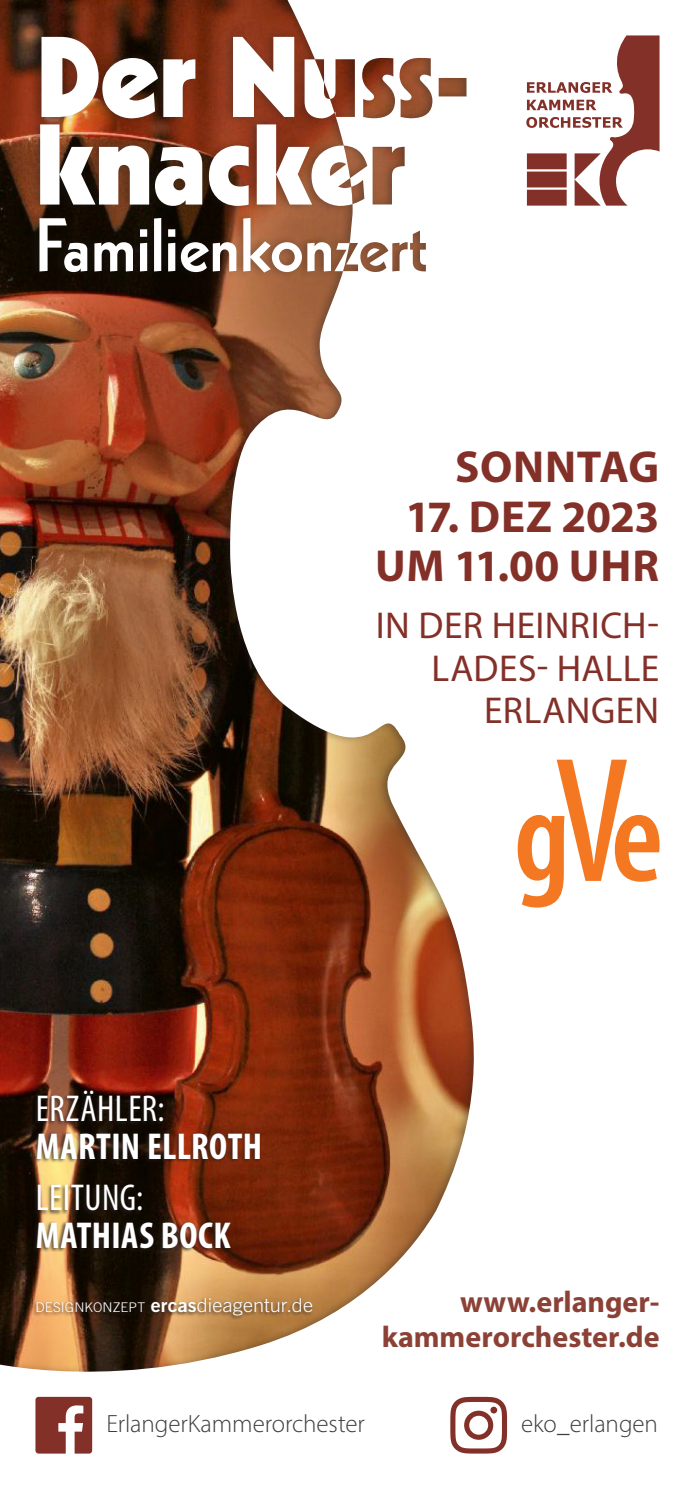
<style>
.page{position:relative;width:695px;height:1489px;background:#fff}
.page>*{position:absolute;margin:0;border:0;box-sizing:border-box;transform-origin:0 0}
.Ort_Datum{font:700 45px/49.5px "Myriad Pro";letter-spacing:.01em;color:#833029;text-align:right}
.Leitung_Moderation{font:700 condensed 37.5px/37.5px "Myriad Pro";letter-spacing:.01em;color:#fff}
.Ort_Datum-2{font:37.5px/42.5px "Myriad Pro";letter-spacing:.01em;color:#833029;text-align:right}
.Fließtext{font:700 30px/35.5px "Myriad Pro";color:#8c4136;text-align:right}
.Fließtext-2{font:300 25px "Myriad Pro";letter-spacing:-.005em;color:#3e3e3f}
.Sponsoring{font:300 13.25px "Trade Gothic LT Std";letter-spacing:.01em;color:#fff;scale:1.05 1}
.s1{font-weight:400}
.s2{font-family:"Trade Gothic LT Std Bd 2";font-weight:400;font-size:19px}
.s3{font-size:19px}
</style>
<div class="page">
<img style="left:0;top:0;width:660px;height:1454px">
<div style="left:27px;top:209px;width:327px;height:71px;background:#231f20;opacity:.35"></div>
<svg style="left:39px;top:218px;width:310px;height:54px"></svg>
<div style="left:28px;top:116px;width:328px;height:98px;background:#231f20;opacity:.35"></div>
<svg style="left:40px;top:124px;width:312px;height:82px"></svg>
<div style="left:29px;top:28px;width:310px;height:98px;background:#231f20;opacity:.35"></div>
<svg style="left:41px;top:37px;width:295px;height:81px"></svg>
<div style="left:32px;top:1089px;width:229px;height:162px;background:#231f20;opacity:.75"></div>
<div style="left:32px;top:1295px;width:281px;height:24px;background:#231f20;opacity:.75"></div>
<svg style="left:526px;top:35px;width:133px;height:171px"></svg>
<svg style="left:35px;top:1396px;width:57px;height:57px"></svg>
<svg style="left:449px;top:1395px;width:62px;height:59px"></svg>
<svg style="left:517px;top:759px;width:142px;height:148px"></svg>
<p class="Ort_Datum" style="left:455px;top:441px;width:205px">SONNTAG</p>
<p class="Ort_Datum" style="left:375px;top:490px;width:286px">17. DEZ 2023<br>UM 11.00 UHR</p>
<p class="Ort_Datum-2" style="left:376px;top:603px;width:285px">IN DER HEINRICH-<br>LADES- HALLE<br>ERLANGEN</p>
<p class="Leitung_Moderation" style="left:36px;top:1089px;width:228px"><span class="s1">ERZÄHLER:<br></span>MARTIN ELLROTH</p>
<p class="Leitung_Moderation" style="left:36px;top:1178px;width:196px"><span class="s1">LEITUNG:<br></span>MATHIAS BOCK</p>
<p class="Sponsoring" style="left:35px;top:1298px;width:266px">DESIGNKONZEPT <span class="s2">ercas</span><span class="s3">dieagentur.de</span></p>
<p class="Fließtext" style="left:381px;top:1282px;width:279px">www.erlanger&shy;kammerorchester.de</p>
<p class="Fließtext-2" style="left:106px;top:1408px;width:260px">ErlangerKammerorchester</p>
<p class="Fließtext-2" style="left:521px;top:1408px;width:138px">eko_erlangen</p>
</div>
